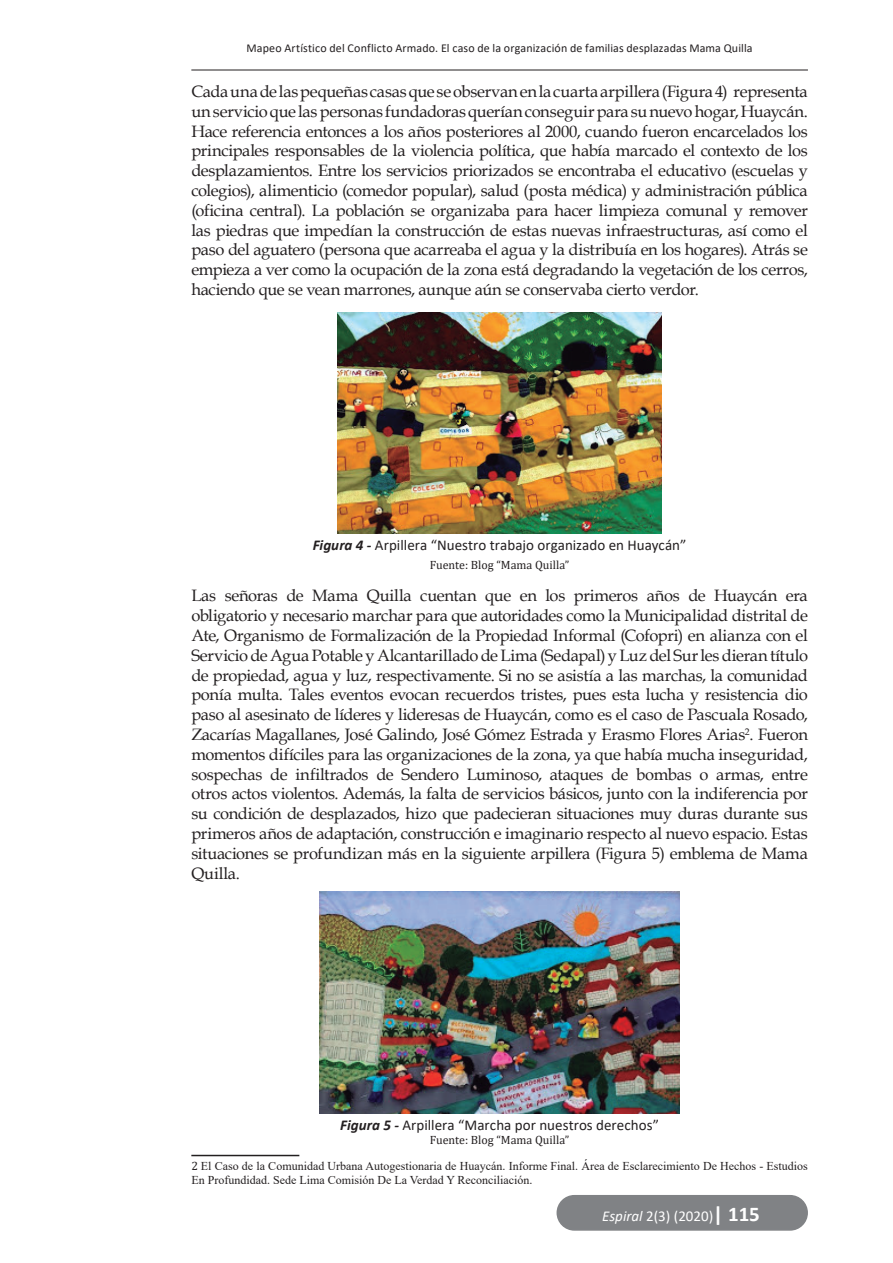
<style>
.page{position:relative;width:893px;height:1263px;background:#fff}
.page>*{position:absolute;margin:0;border:0;box-sizing:border-box;transform-origin:0 0}
.t1{font:16.5px/19.8px "Book Antiqua";letter-spacing:-.02em;color:#231f20;text-align:justify}
.t2{font:15px "Calibri";letter-spacing:.005em;color:#231f20}
.t3{font:15px "Calibri";color:#fff}
.t4{font:12px/14.4px "Times New Roman";color:#231f20}
.t5{font:12px "Calibri";letter-spacing:.01em;color:#231f20}
.t6{font:12px "Cambria";color:#231f20}
.s1{font-weight:700;font-style:italic}
.s2{font-family:"Cambria"}
.s3{font-style:italic}
.s4{font-weight:700;font-size:21px}
</style>
<div class="page">
<div style="left:557px;top:1196px;width:250px;height:34px;background:#808285;border-radius:17px"></div>
<div style="left:557px;top:1195px;width:251px;height:36px;border:2px solid #808285;border-radius:17px"></div>
<hr style="left:191px;top:70px;width:617px;height:1px;background:#231f20">
<img style="left:337px;top:313px;width:325px;height:221px">
<img style="left:320px;top:892px;width:360px;height:221px">
<hr style="left:191px;top:1155px;width:108px;height:1px;background:#231f20">
<p class="t5" style="left:247px;top:39px;width:508px">Mapeo Artístico del Conflicto Armado. El caso de la organización de familias desplazadas Mama Quilla</p>
<p class="t1" style="left:191px;top:81px;width:618px">Cada una de las pequeñas casas que se observan en la cuarta arpillera (Figura 4) representa un servicio que las personas fundadoras querían conseguir para su nuevo hogar, Huaycán.<br>Hace referencia entonces a los años posteriores al 2000, cuando fueron encarcelados los principales responsables de la violencia política, que había marcado el contexto de los desplazamientos. Entre los servicios priorizados se encontraba el educativo (escuelas y colegios), alimenticio (comedor popular), salud (posta médica) y administración pública (oficina central). La población se organizaba para hacer limpieza comunal y remover las piedras que impedían la construcción de estas nuevas infraestructuras, así como el paso del aguatero (persona que acarreaba el agua y la distribuía en los hogares). Atrás se empieza a ver como la ocupación de la zona está degradando la vegetación de los cerros, haciendo que se vean marrones, aunque aún se conservaba cierto verdor.</p>
<p class="t2" style="left:313px;top:535px;width:375px"><span class="s1">Figura 4 -</span> Arpillera “Nuestro trabajo organizado en Huaycán”</p>
<p class="t6" style="left:430px;top:558px;width:141px">Fuente: Blog “Mama Quilla”</p>
<p class="t1" style="left:191px;top:585px;width:618px">Las señoras de Mama Quilla cuentan que en los primeros años de Huaycán era obligatorio y necesario marchar para que autoridades como la Municipalidad distrital de Ate, Organismo de Formalización de la Propiedad Informal (Cofopri) en alianza con el Servicio de Agua Potable y Alcantarillado de Lima (Sedapal) y Luz del Sur les dieran título de propiedad, agua y luz, respectivamente. Si no se asistía a las marchas, la comunidad ponía multa. Tales eventos evocan recuerdos tristes, pues esta lucha y resistencia dio paso al asesinato de líderes y lideresas de Huaycán, como es el caso de Pascuala Rosado, Zacarías Magallanes, José Galindo, José Gómez Estrada y Erasmo Flores Arias<sup>2</sup>. Fueron momentos difíciles para las organizaciones de la zona, ya que había mucha inseguridad, sospechas de infiltrados de Sendero Luminoso, ataques de bombas o armas, entre otros actos violentos. Además, la falta de servicios básicos, junto con la indiferencia por su condición de desplazados, hizo que padecieran situaciones muy duras durante sus primeros años de adaptación, construcción e imaginario respecto al nuevo espacio. Estas situaciones se profundizan más en la siguiente arpillera (Figura 5) emblema de Mama Quilla.</p>
<p class="t2" style="left:340px;top:1114px;width:320px"><span class="s1">Figura 5 -</span> Arpillera “Marcha por nuestros derechos”</p>
<p class="t6" style="left:430px;top:1133px;width:141px">Fuente: Blog “Mama Quilla”</p>
<p class="t4" style="left:191px;top:1158px;width:618px"><span class="s2">2</span> El Caso de la Comunidad Urbana Autogestionaria de Huaycán. Informe Final. Área de Esclarecimiento De Hechos - Estudios<br>En Profundidad. Sede Lima Comisión De La Verdad Y Reconciliación.</p>
<p class="t3" style="left:602px;top:1205px;width:159px"><span class="s3">Espiral</span> 2(3) (2020)<span class="s4">| 115</span></p>
</div>
